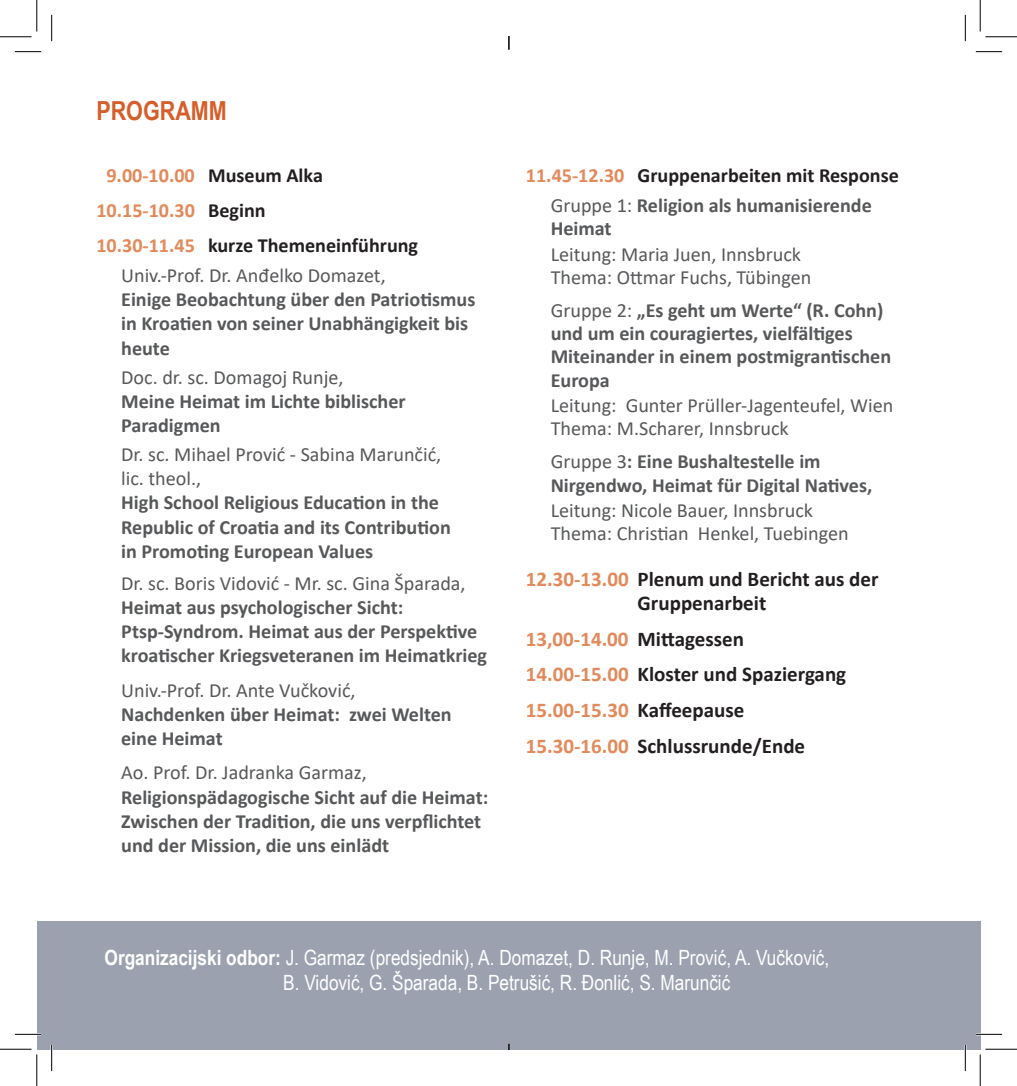
<style>
.page{position:relative;width:1017px;height:1086px;background:#fff}
.page>*{position:absolute;margin:0;border:0;box-sizing:border-box;transform-origin:0 0}
.t1{font:700 26.25px "Arial Narrow";color:#d55e2a}
.t2{font:700 21px/35.5px "Calibri";color:#231f20;text-align:center}
.t3{font:21px/25.2px "Arial Narrow";color:#fff}
.t4{font:700 20.12px/24.2px "Calibri";color:#57585a}
.t5{font:20.12px/23.1px "Calibri";color:#57585a}
.t6{font:700 20.12px/35px "Calibri";color:#231f20}
.s1{color:#e28a5b}
.s2{font-weight:400;color:#57585a}
.s3{color:#57585a}
.s4{font-weight:400}
.s5{font-weight:700}
</style>
<div class="page">
<div style="left:37px;top:921px;width:942px;height:128px;background:#9ba1ae"></div>
<svg style="left:508px;top:37px;width:1px;height:13px"></svg>
<hr style="left:15px;top:1033px;width:26px;height:2px;background:#fff">
<hr style="left:975px;top:1033px;width:26px;height:2px;background:#fff">
<hr style="left:51px;top:1044px;width:2px;height:27px;background:#fff">
<hr style="left:963px;top:1044px;width:2px;height:27px;background:#fff">
<svg style="left:15px;top:51px;width:26px;height:1px"></svg>
<svg style="left:975px;top:51px;width:26px;height:1px"></svg>
<svg style="left:15px;top:1034px;width:26px;height:1px"></svg>
<svg style="left:975px;top:1034px;width:26px;height:1px"></svg>
<svg style="left:51px;top:15px;width:1px;height:26px"></svg>
<svg style="left:51px;top:1044px;width:1px;height:27px"></svg>
<svg style="left:964px;top:15px;width:1px;height:26px"></svg>
<svg style="left:964px;top:1044px;width:1px;height:27px"></svg>
<hr style="left:0;top:36px;width:32px;height:1px;background:#000">
<hr style="left:985px;top:36px;width:31px;height:1px;background:#000">
<hr style="left:0;top:1048px;width:32px;height:1px;background:#000">
<hr style="left:985px;top:1048px;width:31px;height:1px;background:#000">
<hr style="left:36px;top:0;width:1px;height:32px;background:#000">
<hr style="left:36px;top:1054px;width:1px;height:31px;background:#000">
<hr style="left:979px;top:0;width:1px;height:32px;background:#000">
<hr style="left:979px;top:1054px;width:1px;height:31px;background:#000">
<h1 class="t1" style="left:96px;top:91px;width:132px">PROGRAMM</h1>
<p class="t6" style="left:96px;top:158px;width:323px;text-indent:10px"><span class="s1">9.00-10.00</span> Museum Alka<br><span class="s1">10.15-10.30</span> Beginn<br><span class="s1">10.30-11.45</span> kurze Themeneinführung</p>
<p class="t5" style="left:121px;top:263px;width:266px">Univ.-Prof. Dr. Anđelko Domazet,</p>
<p class="t4" style="left:121px;top:287px;width:355px">Einige Beobachtung über den Patriotismus in Kroatien von seiner Unabhängigkeit bis heute</p>
<p class="t5" style="left:121px;top:365px;width:224px">Doc. dr. sc. Domagoj Runje,</p>
<p class="t4" style="left:121px;top:389px;width:286px">Meine Heimat im Lichte biblischer<br>Paradigmen</p>
<p class="t5" style="left:121px;top:442px;width:321px;line-height:24.2px">Dr. sc. Mihael Prović - Sabina Marunčić, lic. theol.,</p>
<p class="t4" style="left:121px;top:490px;width:331px">High School Religious Education in the<br>Republic of Croatia and its Contribution in Promoting European Values</p>
<p class="t5" style="left:121px;top:570px;width:346px">Dr. sc. Boris Vidović - Mr. sc. Gina Šparada,</p>
<p class="t4" style="left:121px;top:594px;width:367px">Heimat aus psychologischer Sicht:<br>Ptsp-Syndrom. Heimat aus der Perspektive kroatischer Kriegsveteranen im Heimatkrieg</p>
<p class="t5" style="left:121px;top:678px;width:236px">Univ.-Prof. Dr. Ante Vučković,</p>
<p class="t4" style="left:121px;top:702px;width:332px">Nachdenken über Heimat: zwei Welten eine Heimat</p>
<p class="t5" style="left:121px;top:760px;width:247px">Ao. Prof. Dr. Jadranka Garmaz,</p>
<p class="t4" style="left:121px;top:784px;width:368px">Religionspädagogische Sicht auf die Heimat:<br>Zwischen der Tradition, die uns verpflichtet und der Mission, die uns einlädt</p>
<p class="t6" style="left:525px;top:160px;width:374px;line-height:29.9px;text-align:center"><span class="s1">11.45-12.30</span> Gruppenarbeiten mit Response<br><span class="s2">Gruppe 1:</span> <span class="s3">Religion als humanisierende</span></p>
<p class="t4" style="left:550px;top:216px;width:62px">Heimat</p>
<p class="t5" style="left:550px;top:242px;width:262px">Leitung: Maria Juen, Innsbruck<br>Thema: Ottmar Fuchs, Tübingen</p>
<p class="t4" style="left:550px;top:299px;width:342px;line-height:23.1px"><span class="s4">Gruppe 2:</span> „Es geht um Werte“ (R. Cohn) und um ein couragiertes, vielfältiges<br>Miteinander in einem postmigrantischen<br>Europa</p>
<p class="t5" style="left:550px;top:393px;width:344px">Leitung: Gunter Prüller-Jagenteufel, Wien<br>Thema: M.Scharer, Innsbruck</p>
<p class="t4" style="left:550px;top:450px;width:323px;line-height:23.1px"><span class="s4">Gruppe 3</span>: Eine Bushaltestelle im<br>Nirgendwo, Heimat für Digital Natives,</p>
<p class="t5" style="left:550px;top:498px;width:299px">Leitung: Nicole Bauer, Innsbruck<br>Thema: Christian Henkel, Tuebingen</p>
<p class="t2" style="left:525px;top:566px;width:354px;line-height:24.2px"><span class="s1">12.30-13.00</span> Plenum und Bericht aus der<br>Gruppenarbeit</p>
<p class="t2" style="left:525px;top:620px;width:322px;text-align:left"><span class="s1">13,00-14.00</span> Mittagessen<br><span class="s1">14.00-15.00</span> Kloster und Spaziergang<br><span class="s1">15.00-15.30</span> Kaffeepause<br><span class="s1">15.30-16.00</span> Schlussrunde/Ende</p>
<p class="t3" style="left:283px;top:944px;width:547px;text-indent:-179px"><span class="s5">Organizacijski odbor:</span> J. Garmaz (predsjednik), A. Domazet, D. Runje, M. Prović, A. Vučković,<br>B. Vidović, G. Šparada, B. Petrušić, R. Đonlić, S. Marunčić</p>
</div>
